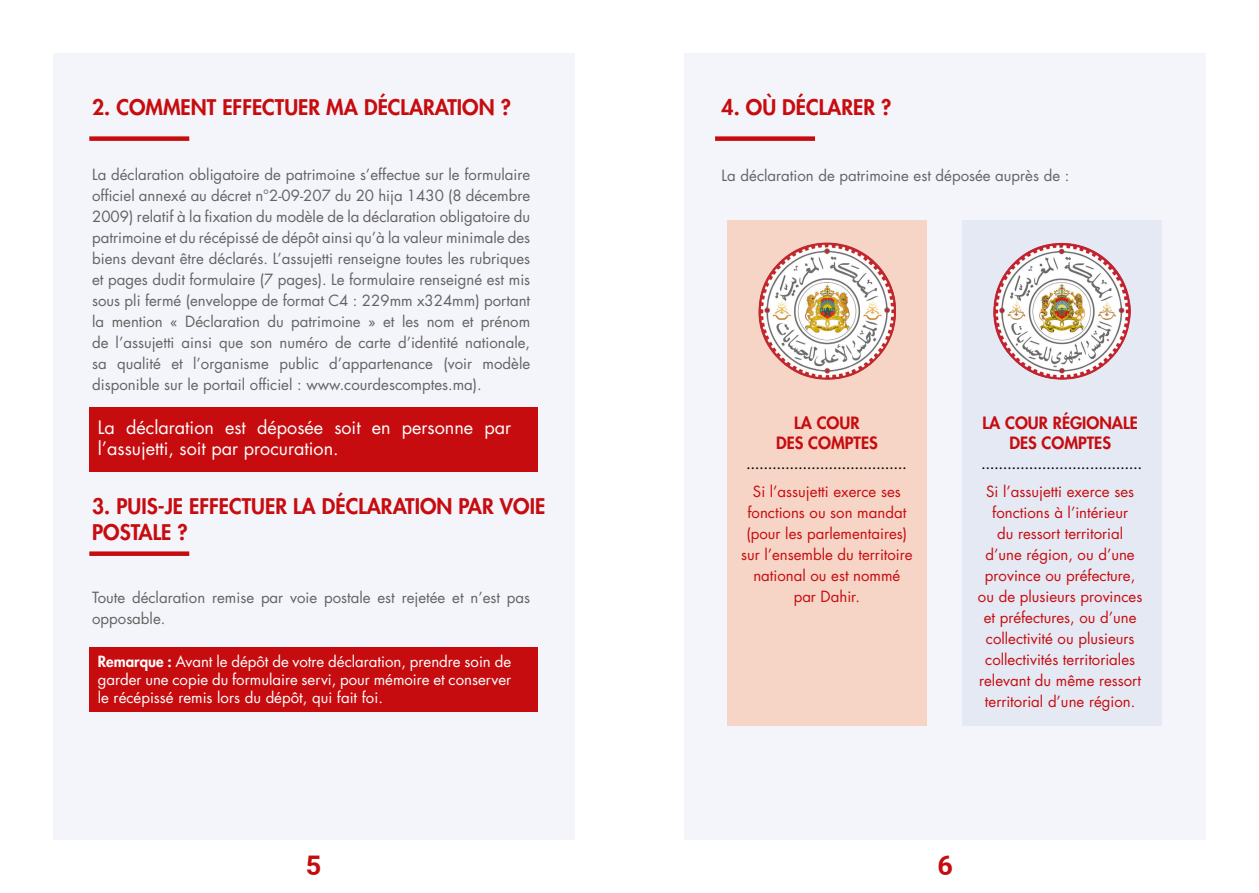
<style>
.page{position:relative;width:1259px;height:893px;background:#fff}
.page>*{position:absolute;margin:0;border:0;box-sizing:border-box;transform-origin:0 0}
.t1{font:700 27px "Araboto";color:#c70c0f}
.t2{font:800 21px/25.2px "Futura LT";color:#c70c0f}
.t3{font:18px/21px "Futura LT";color:#fff}
.t4{font:16.5px "Araboto";color:#000}
.t5{font:800 16.5px/19.8px "Futura LT";color:#c70c0f;text-align:center}
.t6{font:15px/21px "Futura LT";color:#646363}
.t7{font:15px/21px "Futura LT";color:#c70c0f;text-align:center}
.t8{font:15px/18px "Futura LT";color:#fff;text-align:justify}
.s1{font-weight:800}
</style>
<div class="page">
<div style="left:53px;top:53px;width:521px;height:787px;background:#f4f4fb"></div>
<div style="left:89px;top:136px;width:100px;height:5px;background:#c70c0f"></div>
<div style="left:89px;top:551px;width:100px;height:5px;background:#c70c0f"></div>
<div style="left:89px;top:407px;width:449px;height:65px;background:#c70c0f"></div>
<div style="left:89px;top:647px;width:449px;height:65px;background:#c70c0f"></div>
<div style="left:685px;top:53px;width:520px;height:787px;background:#f4f4fb"></div>
<div style="left:715px;top:136px;width:100px;height:5px;background:#c70c0f"></div>
<div style="left:727px;top:221px;width:199px;height:505px;background:#f6d4c6"></div>
<div style="left:962px;top:221px;width:199px;height:505px;background:#e5e9f4"></div>
<img style="left:758px;top:242px;width:137px;height:138px">
<img style="left:993px;top:242px;width:137px;height:138px">
<h2 class="t2" style="left:92px;top:95px;width:420px">2. COMMENT EFFECTUER MA DÉCLARATION ?</h2>
<p class="t6" style="left:92px;top:164px;width:440px;text-align:right">La déclaration obligatoire de patrimoine ’s effectue sur le formulaire officiel annexé au décret n°2-09-207 du 20 hija 1430 8( décembre 2009) relatif laà fixation du modèle de la déclaration obligatoire du patrimoine et du récépissé de dépôt ainsi qu l aà’ valeur minimale des biens devant être déclarés ’L. assujetti renseigne toutes les rubriques et pages dudit formulaire 7( pages .) Le formulaire renseigné est mis sous pli fermé (enveloppe de format C4 : 229mm x324mm) portant prénom</p>
<p class="t6" style="left:92px;top:311px;width:14px">la</p>
<p class="t6" style="left:185px;top:311px;width:76px">Déclaration</p>
<p class="t6" style="left:267px;top:311px;width:18px">du</p>
<p class="t6" style="left:402px;top:311px;width:19px">les</p>
<p class="t6" style="left:112px;top:311px;width:53px">mention</p>
<p class="t6" style="left:291px;top:311px;width:71px">patrimoine</p>
<p class="t6" style="left:383px;top:311px;width:13px">et</p>
<p class="t6" style="left:462px;top:311px;width:13px">et</p>
<p class="t6" style="left:427px;top:311px;width:29px">nom</p>
<p class="t6" style="left:170px;top:311px;width:9px">«</p>
<p class="t6" style="left:368px;top:311px;width:9px">»</p>
<p class="t6" style="left:92px;top:332px;width:18px">de</p>
<p class="t6" style="left:116px;top:332px;width:60px">’l assujetti</p>
<p class="t6" style="left:182px;top:332px;width:32px">ainsi</p>
<p class="t6" style="left:219px;top:332px;width:26px">que</p>
<p class="t6" style="left:250px;top:332px;width:24px">son</p>
<p class="t6" style="left:280px;top:332px;width:50px">numéro</p>
<p class="t6" style="left:335px;top:332px;width:18px">de</p>
<p class="t6" style="left:398px;top:332px;width:62px">’d identité</p>
<p class="t6" style="left:358px;top:332px;width:34px">carte</p>
<p class="t6" style="left:465px;top:332px;width:66px">nationale,</p>
<p class="t6" style="left:117px;top:353px;width:45px">qualité</p>
<p class="t6" style="left:193px;top:353px;width:77px">’l organisme</p>
<p class="t6" style="left:279px;top:353px;width:41px">public</p>
<p class="t6" style="left:329px;top:353px;width:105px">’d appartenance</p>
<p class="t6" style="left:482px;top:353px;width:49px">modèle</p>
<p class="t6" style="left:443px;top:353px;width:30px">(voir</p>
<p class="t6" style="left:171px;top:353px;width:13px">et</p>
<p class="t6" style="left:92px;top:353px;width:391px">sa<br>disponible sur le portail officiel : www.courdescomptes.ma .(</p>
<p class="t3" style="left:126px;top:418px;width:89px">déclaration</p>
<p class="t3" style="left:257px;top:418px;width:68px">déposée</p>
<p class="t3" style="left:98px;top:418px;width:242px">La<br>’l assujetti, soit par procuration.</p>
<p class="t3" style="left:334px;top:418px;width:28px">soit</p>
<p class="t3" style="left:225px;top:418px;width:22px">est</p>
<p class="t3" style="left:372px;top:418px;width:20px">en</p>
<p class="t3" style="left:402px;top:418px;width:73px">personne</p>
<p class="t3" style="left:484px;top:418px;width:28px">par</p>
<h2 class="t2" style="left:92px;top:494px;width:455px">3. PUIS-JE EFFECTUER LA DÉCLARATION PAR VOIE<br>POSTALE ?</h2>
<p class="t6" style="left:132px;top:587px;width:75px">déclaration</p>
<p class="t6" style="left:92px;top:587px;width:75px">Toute opposable.</p>
<p class="t6" style="left:212px;top:587px;width:44px">remise</p>
<p class="t6" style="left:290px;top:587px;width:29px">voie</p>
<p class="t6" style="left:261px;top:587px;width:24px">par</p>
<p class="t6" style="left:324px;top:587px;width:48px">postale</p>
<p class="t6" style="left:470px;top:587px;width:31px">’n est</p>
<p class="t6" style="left:402px;top:587px;width:45px">rejetée</p>
<p class="t6" style="left:377px;top:587px;width:19px">est</p>
<p class="t6" style="left:452px;top:587px;width:13px">et</p>
<p class="t6" style="left:507px;top:587px;width:25px">pas</p>
<p class="t8" style="left:98px;top:652px;width:415px"><span class="s1">Remarque :</span> Avant le dépôt de votre déclaration, prendre soin de garder une copie du formulaire servi, pour mémoire et conserver le récépissé remis lors du dépôt, qui fait foi.</p>
<h1 class="t1" style="left:306px;top:847px;width:17px">5</h1>
<h2 class="t2" style="left:721px;top:95px;width:171px">4. OÙ DÉCLARER ?</h2>
<p class="t6" style="left:721px;top:165px;width:349px">La déclaration de patrimoine est déposée auprès de :</p>
<p class="t5" style="left:776px;top:413px;width:103px">LA COUR<br>DES COMPTES</p>
<p class="t5" style="left:982px;top:413px;width:157px">LA COUR RÉGIONALE<br>DES COMPTES</p>
<p class="t7" style="left:741px;top:481px;width:173px">Si ’l assujetti exerce ses fonctions ou son mandat (pour les parlementaires( sur ’l ensemble du territoire national ou est nommé par Dahir.</p>
<p class="t7" style="left:978px;top:481px;width:166px">Si ’l assujetti exerce ses fonctions ’là intérieur<br>du ressort territorial<br>’d une région, ou ’d une province ou préfecture, ou de plusieurs provinces et préfectures, ou ’d une collectivité ou plusieurs collectivités territoriales relevant du même ressort territorial ’d une région.</p>
<p class="t4" style="left:746px;top:452px;width:162px">.....................................</p>
<p class="t4" style="left:981px;top:452px;width:162px">.....................................</p>
<h1 class="t1" style="left:937px;top:847px;width:17px">6</h1>
</div>
